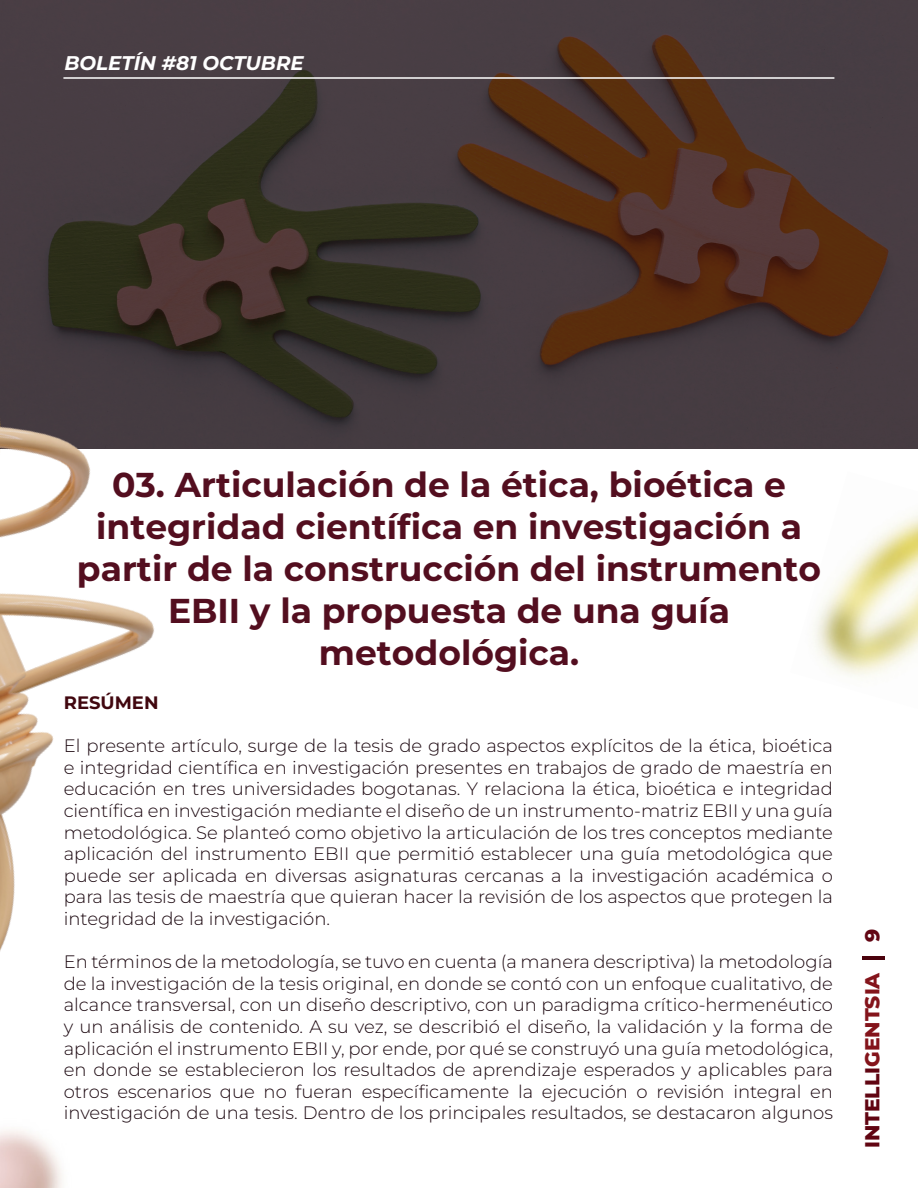
<style>
.page{position:relative;width:918px;height:1188px;background:#fff}
.page>*{position:absolute;margin:0;border:0;box-sizing:border-box;transform-origin:0 0}
.t1{font:100 34.5px/42px "Montserrat";color:#530e1f;text-align:center}
.t2{font:800 20.25px "Montserrat";color:#610512}
.t3{font:800 20.25px "Montserrat";color:#620613}
.t4{font:italic 700 19.8px "Montserrat";color:#fff}
.t5{font:300 18px/21.6px "Montserrat";color:#1b070f;text-align:justify}
.t6{font:100 18px "Montserrat";color:#41070f}
.s1{color:#84141b}
</style>
<div class="page">
<hr style="left:862px;top:956px;width:23px;height:4px;background:#4b020d">
<img style="left:813px;top:512px;width:105px;height:165px">
<svg style="left:0;top:0;width:918px;height:448px;background:#493836"></svg>
<hr style="left:63px;top:77px;width:771px;height:2px;background:#fff">
<img style="left:0;top:90px;width:421px;height:861px">
<p class="t4" style="left:64px;top:50px;width:241px">BOLETÍN #81 OCTUBRE</p>
<p class="t1" style="left:77px;top:463px;width:746px">03. Articulación de la ética, bioética e integridad científica en investigación a partir de la construcción del instrumento EBII y la propuesta de una guía metodológica.</p>
<p class="t6" style="left:64px;top:691px;width:96px">RESÚMEN</p>
<p class="t5" style="left:64px;top:734px;width:771px">El presente artículo, surge de la tesis de grado aspectos explícitos de la ética, bioética e integridad científica en investigación presentes en trabajos de grado de maestría en educación en tres universidades bogotanas. Y relaciona la ética, bioética e integridad científica en investigación mediante el diseño de un instrumento-matriz EBII y una guía metodológica. Se planteó como objetivo la articulación de los tres conceptos mediante aplicación del instrumento EBII que permitió establecer una guía metodológica que puede ser aplicada en diversas asignaturas cercanas a la investigación académica o para las tesis de maestría que quieran hacer la revisión de los aspectos que protegen la integridad de la investigación.</p>
<p class="t5" style="left:64px;top:950px;width:771px">En términos de la metodología, se tuvo en cuenta (a manera descriptiva) la metodología de la investigación de la tesis original, en donde se contó con un enfoque cualitativo, de alcance transversal, con un diseño descriptivo, con un paradigma crítico-hermenéutico y un análisis de contenido. A su vez, se describió el diseño, la validación y la forma de aplicación el instrumento EBII y, por ende, por qué se construyó una guía metodológica, en donde se establecieron los resultados de aprendizaje esperados y aplicables para otros escenarios que no fueran específicamente la ejecución o revisión integral en investigación de una tesis. Dentro de los principales resultados, se destacaron algunos</p>
<p class="t3" style="left:859px;top:942px;width:15px;rotate:-90deg">9</p>
<p class="t2" style="left:859px;top:1148px;width:178px;rotate:-90deg">INTELLI<span class="s1">GENTSIA</span></p>
</div>
